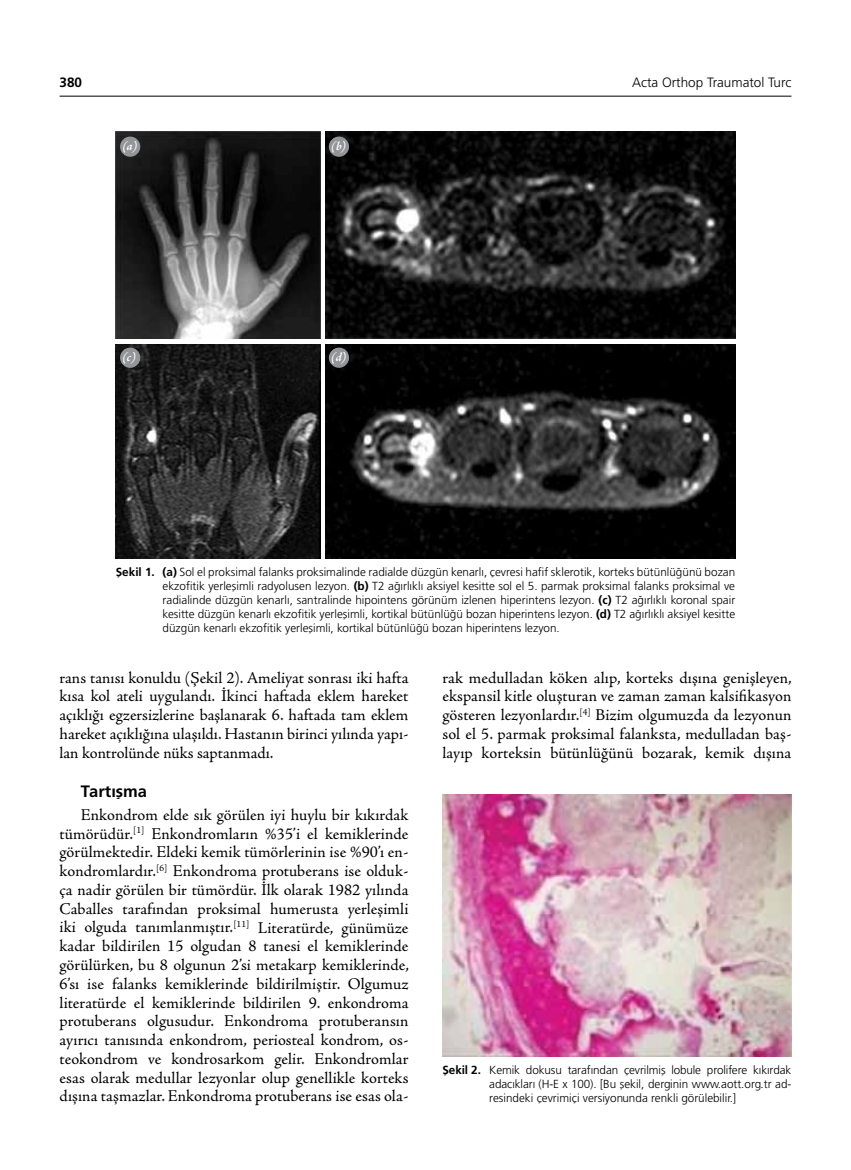
<style>
.page{position:relative;width:851px;height:1170px;background:#fff}
.page>*{position:absolute;margin:0;border:0;box-sizing:border-box;transform-origin:0 0}
.t1{font:16.5px/18.8px "Adobe Jenson Pro";color:#000;text-align:justify}
.t2{font:16.5px "Frutiger Bold Tr";color:#000}
.t3{font:13.5px "Frutiger Light Nr Tr";color:#000}
.t4{font:13.5px "Frutiger Bold Tr";color:#000}
.t5{font:italic 700 12.75px "Adobe Jenson Pro";color:#fff}
.t6{font:11.7px/14.1px "Frutiger Light Nr Tr";color:#000;text-align:justify}
.s1{font-family:"Frutiger Bold Tr"}
</style>
<div class="page">
<hr style="left:60px;top:96px;width:731px;height:1px;background:#000">
<img style="left:116px;top:132px;width:204px;height:207px">
<img style="left:326px;top:132px;width:409px;height:207px">
<img style="left:116px;top:344px;width:204px;height:214px">
<img style="left:326px;top:344px;width:409px;height:214px">
<div style="left:120px;top:136px;width:20px;height:21px;background:#939598;border-radius:50%"></div>
<div style="left:120px;top:347px;width:20px;height:21px;background:#939598;border-radius:50%"></div>
<div style="left:329px;top:136px;width:20px;height:21px;background:#939598;border-radius:50%"></div>
<div style="left:329px;top:347px;width:20px;height:21px;background:#939598;border-radius:50%"></div>
<img style="left:442px;top:794px;width:349px;height:262px">
<p class="t4" style="left:60px;top:74px;width:24px">380</p>
<p class="t3" style="left:632px;top:74px;width:161px">Acta Orthop Traumatol Turc</p>
<p class="t5" style="left:122px;top:138px;width:18px">(a)</p>
<p class="t5" style="left:122px;top:349px;width:17px">(c)</p>
<p class="t5" style="left:331px;top:138px;width:18px">(b)</p>
<p class="t5" style="left:331px;top:349px;width:18px">(d)</p>
<p class="t6" style="left:163px;top:565px;width:574px;text-indent:-47px"><span class="s1">Şekil 1. (a)</span> Sol el proksimal falanks proksimalinde radialde düzgün kenarlı, çevresi hafif sklerotik, korteks bütünlüğünü bozan ekzofitik yerleşimli radyolusen lezyon. <span class="s1">(b)</span> T2 ağırlıklı aksiyel kesitte sol el 5. parmak proksimal falanks proksimal ve radialinde düzgün kenarlı, santralinde hipointens görünüm izlenen hiperintens lezyon. <span class="s1">(c)</span> T2 ağırlıklı koronal spair kesitte düzgün kenarlı ekzofitik yerleşimli, kortikal bütünlüğü bozan hiperintens lezyon. <span class="s1">(d)</span> T2 ağırlıklı aksiyel kesitte düzgün kenarlı ekzofitik yerleşimli, kortikal bütünlüğü bozan hiperintens lezyon.</p>
<p class="t1" style="left:60px;top:668px;width:350px">rans tanısı konuldu (Şekil 2). Ameliyat sonrası iki hafta kısa kol ateli uygulandı. İkinci haftada eklem hareket açıklığı egzersizlerine başlanarak 6. haftada tam eklem hareket açıklığına ulaşıldı. Hastanın birinci yılında yapı&shy;lan kontrolünde nüks saptanmadı.</p>
<p class="t2" style="left:81px;top:781px;width:68px">Tartışma</p>
<p class="t1" style="left:60px;top:805px;width:351px;text-indent:21px">Enkondrom elde sık görülen iyi huylu bir kıkırdak tümörüdür.<sup>[1]</sup> Enkondromların %35’i el kemiklerinde görülmektedir. Eldeki kemik tümörlerinin ise %90’ı en&shy;kondromlardır.<sup>[6]</sup> Enkondroma protuberans ise olduk&shy;ça nadir görülen bir tümördür. İlk olarak 1982 yılında Caballes tarafından proksimal humerusta yerleşimli iki olguda tanımlanmıştır.<sup>[11]</sup> Literatürde, günümüze kadar bildirilen 15 olgudan 8 tanesi el kemiklerinde görülürken, bu 8 olgunun 2’si metakarp kemiklerinde, 6’sı ise falanks kemiklerinde bildirilmiştir. Olgumuz literatürde el kemiklerinde bildirilen 9. enkondroma protuberans olgusudur. Enkondroma protuberansın ayırıcı tanısında enkondrom, periosteal kondrom, os&shy;teokondrom ve kondrosarkom gelir. Enkondromlar esas olarak medullar lezyonlar olup genellikle korteks dışına taşmazlar. Enkondroma protuberans ise esas ola-</p>
<p class="t1" style="left:442px;top:668px;width:351px">rak medulladan köken alıp, korteks dışına genişleyen, ekspansil kitle oluşturan ve zaman zaman kalsifikasyon gösteren lezyonlardır.<sup>[4]</sup> Bizim olgumuzda da lezyonun sol el 5. parmak proksimal falanksta, medulladan baş&shy;layıp korteksin bütünlüğünü bozarak, kemik dışına</p>
<p class="t6" style="left:489px;top:1062px;width:303px;text-indent:-47px"><span class="s1">Şekil 2.</span> Kemik dokusu tarafından çevrilmiş lobule prolifere kıkırdak adacıkları (H-E x 100). [Bu şekil, derginin www.aott.org.tr ad&shy;resindeki çevrimiçi versiyonunda renkli görülebilir.]</p>
</div>
